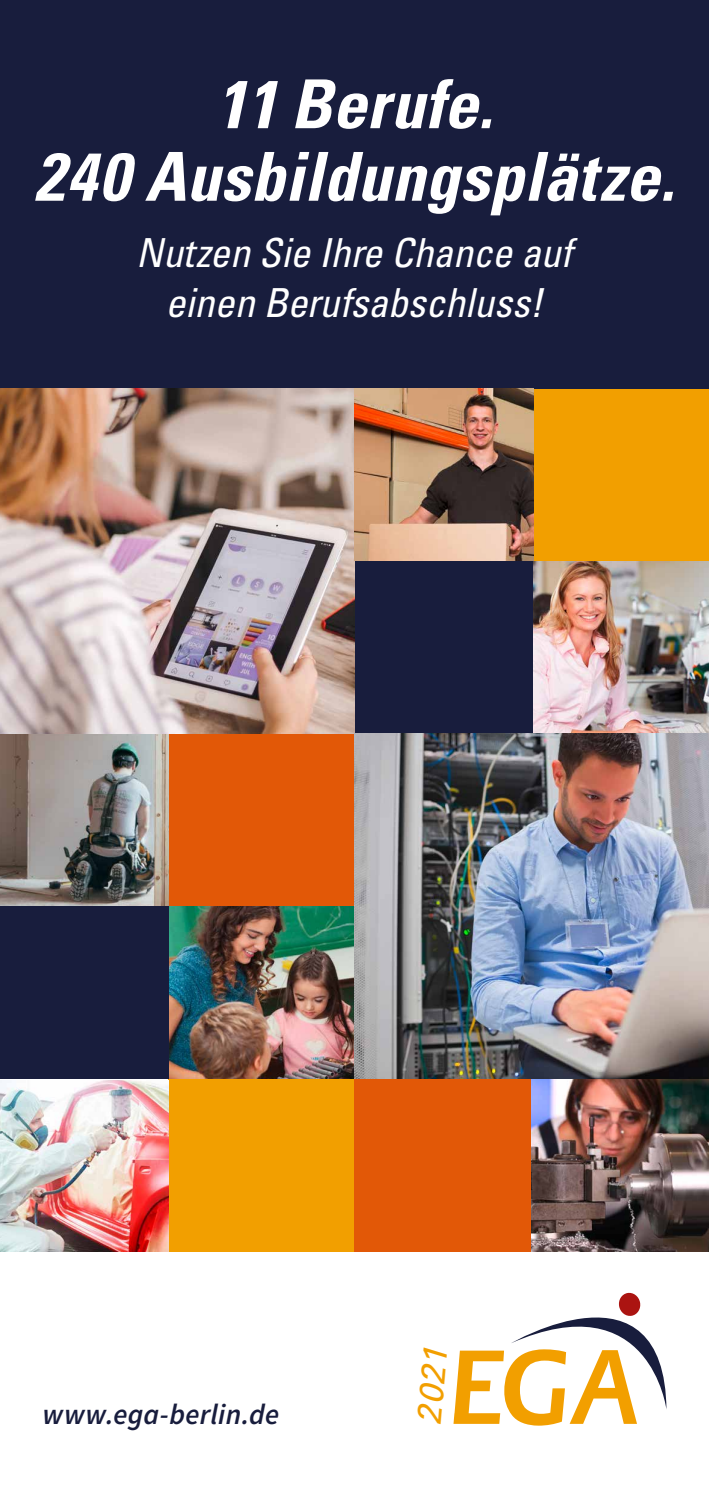
<style>
.page{position:relative;width:709px;height:1489px;background:#fff}
.page>*{position:absolute;margin:0;border:0;box-sizing:border-box;transform-origin:0 0}
.t1{font:italic 700 condensed 67.5px/72.5px "Univers LT Std";letter-spacing:.005em;color:#fff;text-align:center}
.t2{font:italic condensed 40px/50px "Univers LT Std";color:#fff;text-align:center}
.t3{font:italic 34px "Univers LT Std";color:#f29f00}
.t4{font:italic 600 29px "Source Sans Pro";letter-spacing:.01em;color:#181d3d}
</style>
<div class="page">
<div style="left:168px;top:733px;width:186px;height:173px;background:#e25807"></div>
<div style="left:168px;top:1078px;width:186px;height:173px;background:#f29f00"></div>
<img style="left:168px;top:906px;width:186px;height:172px">
<img style="left:531px;top:1078px;width:178px;height:173px">
<svg style="left:453px;top:1292px;width:213px;height:133px"></svg>
<div style="left:354px;top:561px;width:186px;height:172px;background:#181d3d"></div>
<img style="left:0;top:1080px;width:168px;height:171px">
<div style="left:354px;top:1078px;width:177px;height:173px;background:#e25807"></div>
<img style="left:0;top:733px;width:168px;height:173px">
<img style="left:533px;top:561px;width:176px;height:172px">
<div style="left:533px;top:388px;width:176px;height:173px;background:#f29f00"></div>
<div style="left:0;top:906px;width:168px;height:172px;background:#181d3d"></div>
<div style="left:0;top:0;width:709px;height:388px;background:#181d3d"></div>
<img style="left:0;top:388px;width:354px;height:345px">
<img style="left:354px;top:733px;width:355px;height:345px">
<img style="left:354px;top:388px;width:179px;height:173px">
<h1 class="t1" style="left:34px;top:68px;width:641px">11 Berufe.<br>240 Ausbildungsplätze.</h1>
<p class="t2" style="left:136px;top:227px;width:437px">Nutzen Sie Ihre Chance auf einen Berufsabschluss!</p>
<p class="t4" style="left:43px;top:1395px;width:238px">www.ega-berlin.de</p>
<p class="t3" style="left:408px;top:1422px;width:79px;rotate:-85deg">2021</p>
</div>
